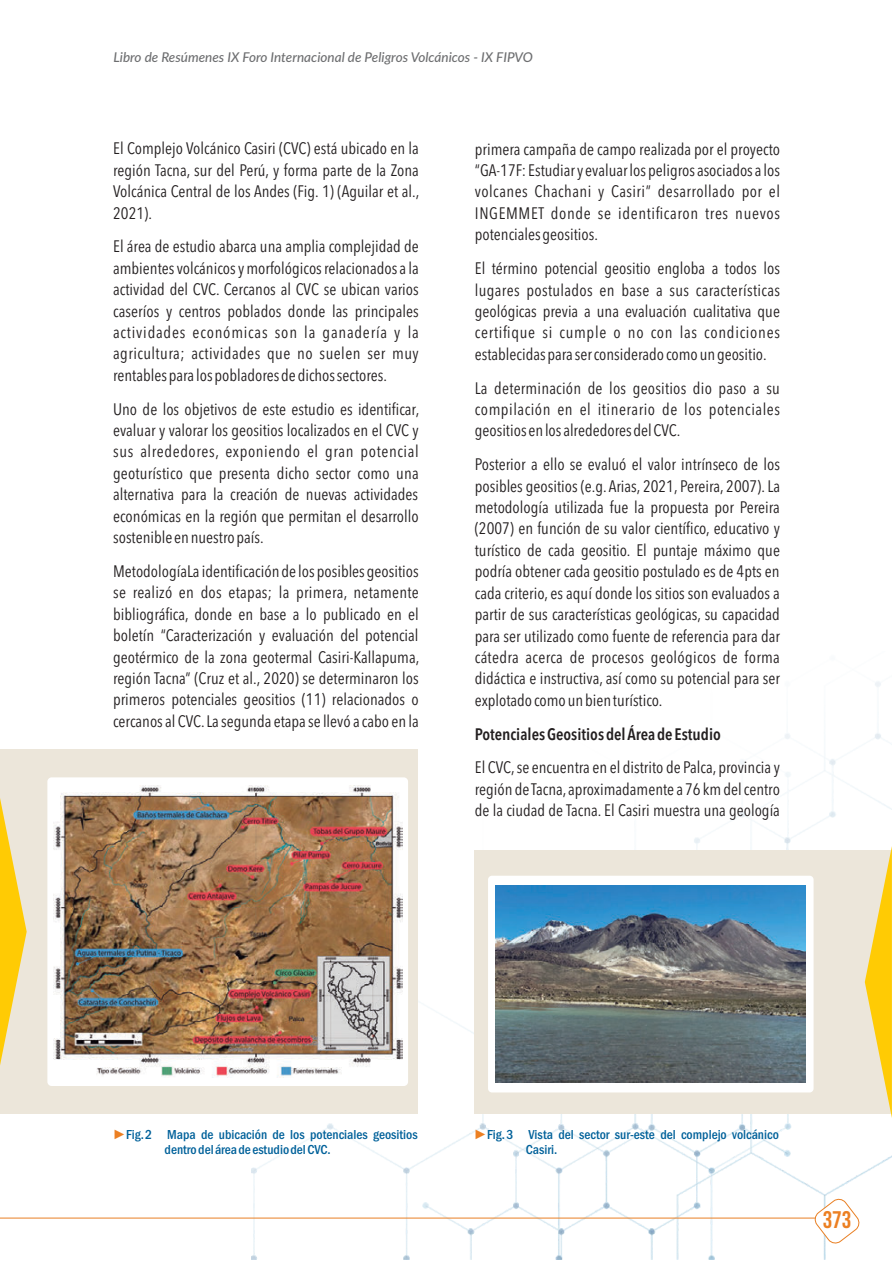
<style>
.page{position:relative;width:893px;height:1263px;background:#fff}
.page>*{position:absolute;margin:0;border:0;box-sizing:border-box;transform-origin:0 0}
.t1{font:24px "Bebas Neue";color:#ec8023}
.t2{font:16.5px/21.5px "Avenir Next Condensed";color:#231f20;text-align:justify}
.t3{font:600 16.5px "Avenir Next Condensed";color:#231f20}
.t4{font:500 condensed 13.5px/15.3px "Franklin Gothic";color:#00619a}
.t5{font:italic 500 13.5px "Lato";color:#6d6e70}
.s1{color:#ec8023}
</style>
<div class="page">
<img style="left:251px;top:681px;width:640px;height:579px">
<div style="left:0;top:749px;width:417px;height:365px;background:#ece6da"></div>
<div style="left:47px;top:777px;width:361px;height:309px;background:#fff;border-radius:4px"></div>
<img style="left:53px;top:786px;width:349px;height:292px">
<div style="left:474px;top:850px;width:418px;height:264px;background:#ece6da"></div>
<div style="left:488px;top:876px;width:326px;height:216px;background:#fff;border-radius:4px"></div>
<img style="left:496px;top:885px;width:310px;height:198px">
<hr style="left:0;top:1218px;width:817px;height:1px;background:#e98024">
<svg style="left:814px;top:1198px;width:46px;height:46px"></svg>
<svg style="left:0;top:798px;width:27px;height:267px"></svg>
<svg style="left:865px;top:846px;width:27px;height:272px"></svg>
<p class="t5" style="left:113px;top:51px;width:421px">Libro de Resúmenes IX Foro Internacional de Peligros Volcánicos - IX FIPVO</p>
<p class="t2" style="left:113px;top:138px;width:308px">El Complejo Volcánico Casiri (CVC) está ubicado en la región Tacna, sur del Perú, y forma parte de la Zona Volcánica Central de los Andes (Fig. 1) (Aguilar et al., 2021).</p>
<p class="t2" style="left:113px;top:236px;width:307px">El área de estudio abarca una amplia complejidad de ambientes volcánicos y morfológicos relacionados a la actividad del CVC. Cercanos al CVC se ubican varios caseríos y centros poblados donde las principales actividades económicas son la ganadería y la agricultura; actividades que no suelen ser muy rentables para los pobladores de dichos sectores.</p>
<p class="t2" style="left:113px;top:399px;width:308px">Uno de los objetivos de este estudio es identificar, evaluar y valorar los geositios localizados en el CVC y sus alrededores, exponiendo el gran potencial geoturístico que presenta dicho sector como una alternativa para la creación de nuevas actividades económicas en la región que permitan el desarrollo sostenible en nuestro país.</p>
<p class="t2" style="left:113px;top:561px;width:308px">MetodologíaLa identificación de los posibles geositios se realizó en dos etapas; la primera, netamente bibliográfica, donde en base a lo publicado en el boletín “Caracterización y evaluación del potencial geotérmico de la zona geotermal Casiri-Kallapuma, región Tacna” (Cruz et al., 2020) se determinaron los primeros potenciales geositios (11) relacionados o cercanos al CVC. La segunda etapa se llevó a cabo en la</p>
<p class="t2" style="left:475px;top:139px;width:307px">primera campaña de campo realizada por el proyecto “GA-17F: Estudiar y evaluar los peligros asociados a los volcanes Chachani y Casiri” desarrollado por el INGEMMET donde se identificaron tres nuevos potenciales geositios.</p>
<p class="t2" style="left:475px;top:258px;width:307px">El término potencial geositio engloba a todos los lugares postulados en base a sus características geológicas previa a una evaluación cualitativa que certifique si cumple o no con las condiciones establecidas para ser considerado como un geositio.</p>
<p class="t2" style="left:475px;top:378px;width:307px">La determinación de los geositios dio paso a su compilación en el itinerario de los potenciales geositios en los alrededores del CVC.</p>
<p class="t2" style="left:475px;top:454px;width:307px">Posterior a ello se evaluó el valor intrínseco de los posibles geositios (e.g. Arias, 2021, Pereira, 2007). La metodología utilizada fue la propuesta por Pereira (2007) en función de su valor científico, educativo y turístico de cada geositio. El puntaje máximo que podría obtener cada geositio postulado es de 4pts en cada criterio, es aquí donde los sitios son evaluados a partir de sus características geológicas, su capacidad para ser utilizado como fuente de referencia para dar cátedra acerca de procesos geológicos de forma didáctica e instructiva, así como su potencial para ser explotado como un bien turístico.</p>
<p class="t3" style="left:475px;top:723px;width:248px">Potenciales Geositios del Área de Estudio</p>
<p class="t2" style="left:475px;top:757px;width:307px">El CVC, se encuentra en el distrito de Palca, provincia y región de Tacna, aproximadamente a 76 km del centro de la ciudad de Tacna. El Casiri muestra una geología</p>
<p class="t4" style="left:165px;top:1128px;width:255px;text-indent:-52px"><span class="s1">►</span>Fig. 2 Mapa de ubicación de los potenciales geositios dentro del área de estudio del CVC.</p>
<p class="t4" style="left:526px;top:1128px;width:255px;text-indent:-52px"><span class="s1">►</span>Fig. 3 Vista del sector sur-este del complejo volcánico<br>Casiri.</p>
<h1 class="t1" style="left:823px;top:1210px;width:30px">373</h1>
</div>
